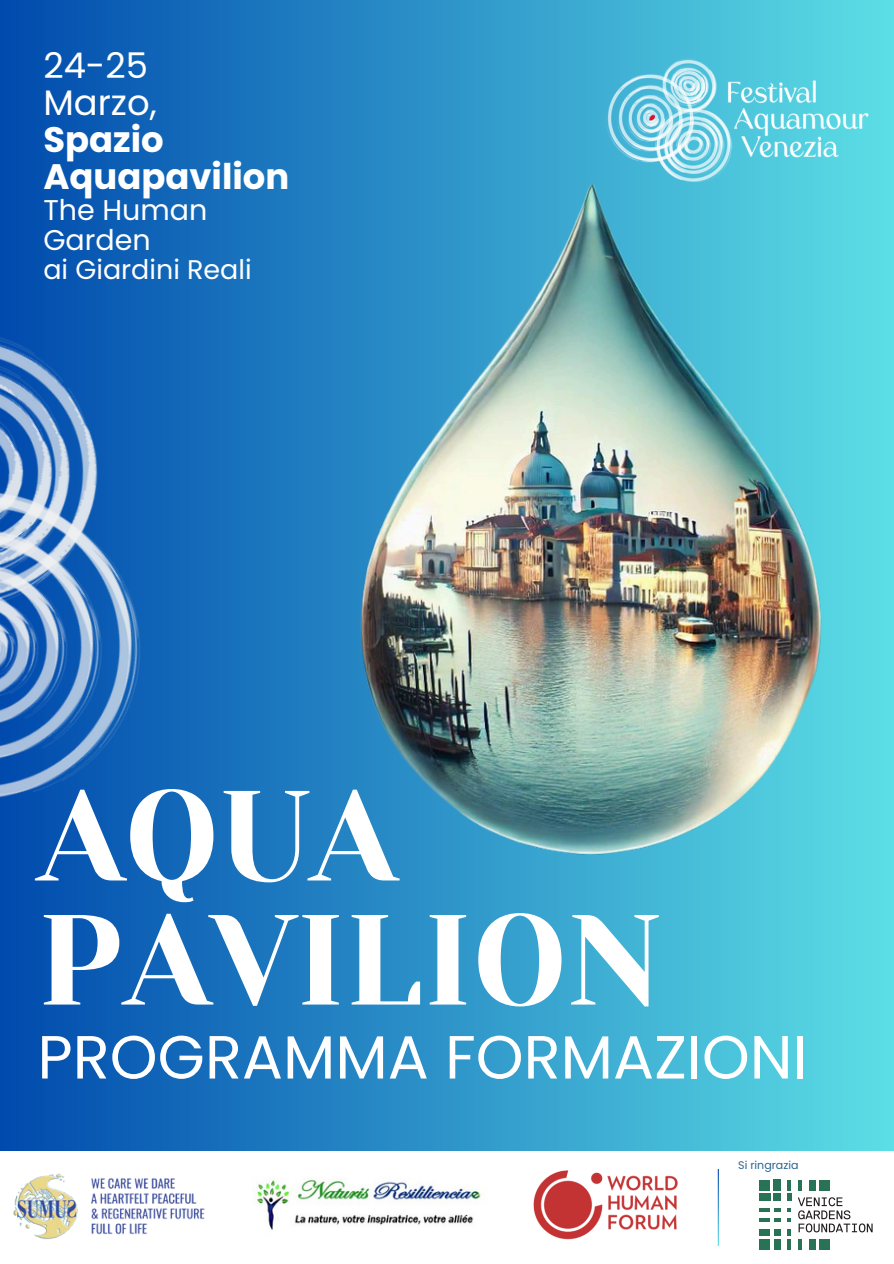
<style>
.page{position:relative;width:894px;height:1264px;background:#fff}
.page>*{position:absolute;margin:0;border:0;box-sizing:border-box;transform-origin:0 0}
.t1{font:127.95px/124.1px "Yeseva One";color:#fff}
.t2{font:60.9px "Poppins";color:#fff}
.t3{font:700 35.4px/37.2px "Poppins";color:#fff}
.t4{font:28.5px/29.5px "Poppins";color:#fff}
.t5{font:27px "Poppins";color:#fff}
.t6{font:10.95px "Poppins";color:#2c6491}
.s1{font-weight:400}
</style>
<div class="page">
<div style="left:0;top:0;width:893px;height:1263px;background:linear-gradient(to right,#004aad,#5cdfe6)"></div>
<img style="left:190px;top:121px;width:703px;height:802px">
<div style="left:0;top:1151px;width:893px;height:112px;background:#fff"></div>
<img style="left:13px;top:1173px;width:192px;height:67px">
<img style="left:533px;top:1170px;width:69px;height:70px">
<img style="left:602px;top:1175px;width:76px;height:54px">
<img style="left:0;top:285px;width:325px;height:684px">
<img style="left:252px;top:1179px;width:232px;height:51px">
<img style="left:591px;top:46px;width:293px;height:149px">
<div style="left:759px;top:1193px;width:11px;height:7px;background:#287356"></div>
<svg style="left:759px;top:1208px;width:11px;height:3px"></svg>
<div style="left:759px;top:1228px;width:11px;height:7px;background:#287356"></div>
<div style="left:759px;top:1239px;width:11px;height:10px;background:#287356"></div>
<div style="left:759px;top:1179px;width:11px;height:11px;background:#287356"></div>
<div style="left:773px;top:1193px;width:7px;height:7px;background:#287356"></div>
<svg style="left:774px;top:1208px;width:6px;height:3px"></svg>
<svg style="left:759px;top:1218px;width:21px;height:3px"></svg>
<div style="left:773px;top:1228px;width:7px;height:7px;background:#287356"></div>
<div style="left:773px;top:1239px;width:7px;height:10px;background:#287356"></div>
<div style="left:773px;top:1179px;width:7px;height:11px;background:#287356"></div>
<svg style="left:787px;top:1229px;width:3px;height:20px"></svg>
<svg style="left:787px;top:1180px;width:3px;height:20px"></svg>
<svg style="left:798px;top:1180px;width:3px;height:10px"></svg>
<svg style="left:798px;top:1239px;width:3px;height:10px"></svg>
<div style="left:808px;top:1179px;width:7px;height:11px;background:#287356"></div>
<div style="left:808px;top:1239px;width:7px;height:10px;background:#287356"></div>
<div style="left:818px;top:1179px;width:11px;height:11px;background:#287356"></div>
<div style="left:818px;top:1239px;width:11px;height:10px;background:#287356"></div>
<svg style="left:798px;top:1197px;width:74px;height:35px"></svg>
<p class="t3" style="left:43px;top:47px;width:247px"><span class="s1">24-25<br>Marzo,<br></span>Spazio<br>Aquapavilion</p>
<p class="t4" style="left:43px;top:195px;width:165px">The Human<br>Garden</p>
<p class="t5" style="left:43px;top:251px;width:210px">ai Giardini Reali</p>
<h3 class="t1" style="left:37px;top:775px;width:625px">AQUA<br>PAVILION</h3>
<p class="t2" style="left:37px;top:1014px;width:771px">PROGRAMMA FORMAZIONI</p>
<p class="t6" style="left:738px;top:1156px;width:62px">Si ringrazia</p>
</div>
